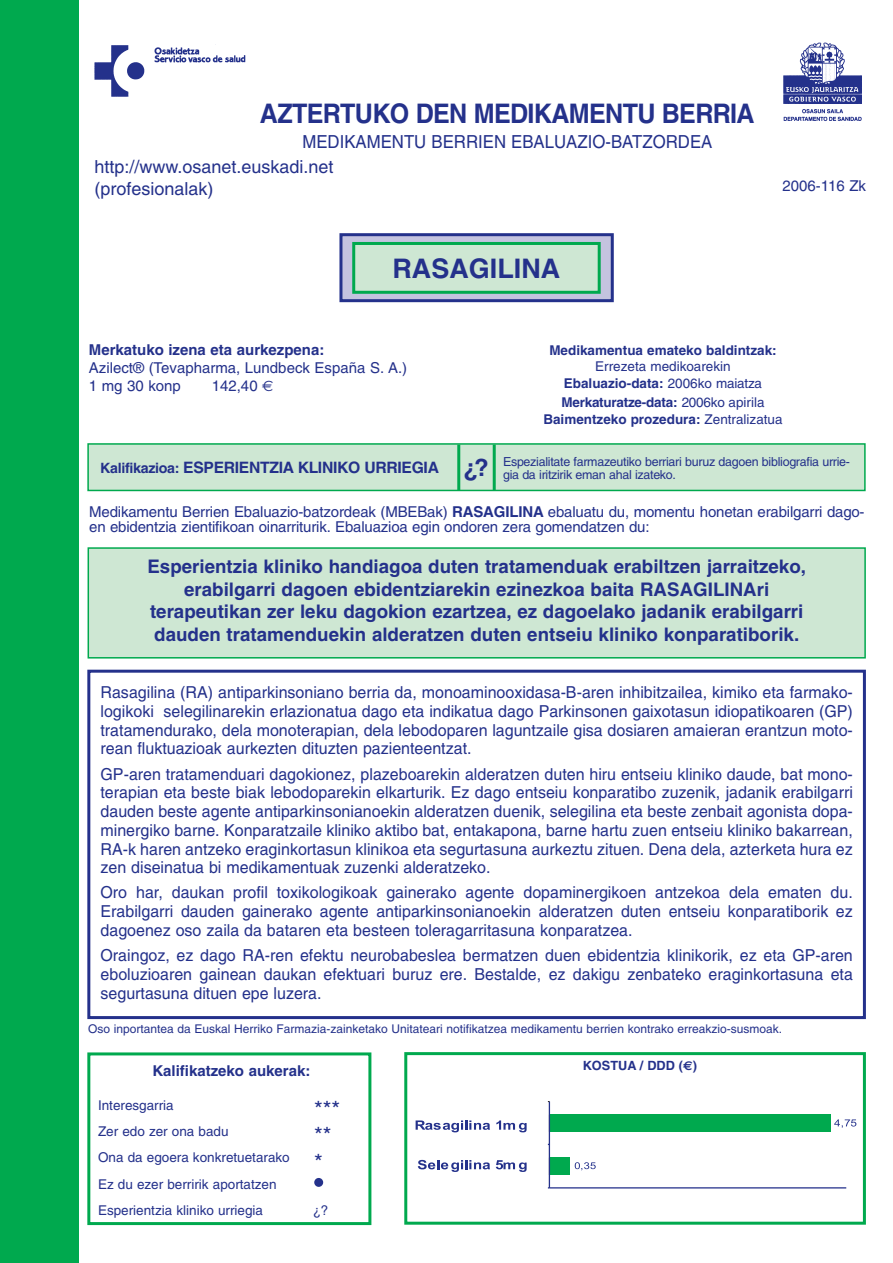
<style>
.page{position:relative;width:893px;height:1263px;background:#fff}
.page>*{position:absolute;margin:0;border:0;box-sizing:border-box;transform-origin:0 0}
.t1{font:700 27px "Helvetica";letter-spacing:-.03em;color:#24318b;scale:.93 1}
.t2{font:700 27px "Helvetica";color:#24318b}
.t3{font:22.5px "Helvetica";color:#24318b}
.t4{font:700 18.75px/22.5px "Helvetica";color:#24318b;text-align:center}
.t5{font:18px/21.6px "Helvetica";color:#24318b}
.t6{font:18px "Helvetica";color:#24318b;scale:.93 1}
.t7{font:16.5px/18.8px "Helvetica";color:#24318b;text-align:justify}
.t8{font:700 15.75px "Helvetica";letter-spacing:-.02em;color:#24318b}
.t9{font:15px/15px "Helvetica";letter-spacing:-.01em;color:#24318b}
.t10{font:700 15px "Helvetica";color:#24318b}
.t11{font:13.5px/26.4px "Helvetica";color:#24318b}
.t12{font:700 13.5px/16.5px "Helvetica";color:#24318b;text-align:center}
.t13{font:700 12.75px "Helvetica";color:#24318b}
.t14{font:12.45px/13px "Helvetica";letter-spacing:-.02em;color:#24318b}
.t15{font:12px "Helvetica";color:#24318b}
.s1{font-family:"Euro Sans"}
.s2{font-weight:700}
.s3{font-weight:400}
.s4{font-size:14.25px}
.s5{font-size:22.5px}
</style>
<div class="page">
<div style="left:404px;top:1052px;width:462px;height:173px;border:3px solid #00a94e"></div>
<div style="left:0;top:0;width:79px;height:1263px;background:#00a94e"></div>
<img style="left:94px;top:44px;width:152px;height:53px">
<img style="left:783px;top:42px;width:79px;height:79px">
<div style="left:88px;top:548px;width:777px;height:110px;background:#cee7d3"></div>
<div style="left:88px;top:547px;width:778px;height:111px;border:2px solid #00a94e"></div>
<div style="left:87px;top:670px;width:779px;height:349px;border:3px solid #24318b"></div>
<div style="left:87px;top:1052px;width:284px;height:173px;border:3px solid #00a94e"></div>
<div style="left:314px;top:1178px;width:9px;height:9px;background:#24318b;border-radius:50%"></div>
<hr style="left:549px;top:1187px;width:297px;height:1px;background:#24318b">
<div style="left:549px;top:1157px;width:21px;height:18px;background:#00a94e"></div>
<div style="left:549px;top:1114px;width:282px;height:18px;background:#00a94e"></div>
<hr style="left:549px;top:1101px;width:1px;height:87px;background:#24318b">
<svg style="left:575px;top:1162px;width:21px;height:8px"></svg>
<svg style="left:418px;top:1160px;width:72px;height:12px"></svg>
<svg style="left:496px;top:1160px;width:31px;height:12px"></svg>
<svg style="left:416px;top:1120px;width:74px;height:12px"></svg>
<svg style="left:496px;top:1120px;width:31px;height:12px"></svg>
<svg style="left:834px;top:1119px;width:22px;height:9px"></svg>
<div style="left:341px;top:235px;width:271px;height:66px;background:#c4c3df"></div>
<div style="left:339px;top:233px;width:275px;height:69px;border:3px solid #24318b"></div>
<div style="left:354px;top:243px;width:245px;height:49px;background:#cee7d3"></div>
<div style="left:352px;top:242px;width:249px;height:52px;border:3px solid #00a94e"></div>
<div style="left:88px;top:444px;width:777px;height:46px;background:#cee7d3"></div>
<div style="left:87px;top:443px;width:779px;height:48px;border:2px solid #00a94e"></div>
<hr style="left:457px;top:445px;width:3px;height:45px;background:#00a94e">
<hr style="left:493px;top:445px;width:3px;height:46px;background:#00a94e">
<h1 class="t1" style="left:260px;top:102px;width:534px">AZTERTUKO DEN MEDIKAMENTU BERRIA</h1>
<p class="t6" style="left:302px;top:136px;width:442px">MEDIKAMENTU BERRIEN EBALUAZIO-BATZORDEA</p>
<p class="t5" style="left:94px;top:158px;width:241px">http://www.osanet.euskadi.net (profesionalak)</p>
<h1 class="t2" style="left:392px;top:257px;width:169px">RASAGILINA</h1>
<p class="t9" style="left:782px;top:180px;width:85px">2006-116 Zk</p>
<p class="t10" style="left:89px;top:343px;width:237px">Merkatuko izena eta aurkezpena:</p>
<p class="t9" style="left:89px;top:360px;width:320px;line-height:18px">Azilect® (Tevapharma, Lundbeck España S. A.)<br>1 mg 30 konp</p>
<p class="t9" style="left:212px;top:379px;width:63px">142,40 <span class="s1">€</span></p>
<p class="t12" style="left:549px;top:343px;width:229px">Medikamentua emateko baldintzak:</p>
<p class="t11" style="left:564px;top:359px;width:200px;line-height:16.5px;text-align:center">Errezeta medikoarekin<br><span class="s2">Ebaluazio-data:</span> 2006ko maiatza</p>
<p class="t12" style="left:543px;top:395px;width:241px">Merkaturatze-data: <span class="s3">2006ko apirila<br></span>Baimentzeko prozedura: <span class="s3">Zentralizatua</span></p>
<p class="t8" style="left:100px;top:461px;width:340px"><span class="s4">Kalifikazioa:</span> ESPERIENTZIA KLINIKO URRIEGIA</p>
<p class="t14" style="left:464px;top:456px;width:388px;text-indent:39px">Espezialitate farmazeutiko berriari buruz dagoen bibliografia urrie-<sup>¿?</sup> gia da iritzirik eman ahal izateko.</p>
<p class="t9" style="left:89px;top:506px;width:777px">Medikamentu Berrien Ebaluazio-batzordeak (MBEBak) <span class="s2">RASAGILINA</span> ebaluatu du, momentu honetan erabilgarri dago&shy;en ebidentzia zientifikoan oinarriturik. Ebaluazioa egin ondoren zera gomendatzen du:</p>
<p class="t4" style="left:147px;top:557px;width:660px">Esperientzia kliniko handiagoa duten tratamenduak erabiltzen jarraitzeko, erabilgarri dagoen ebidentziarekin ezinezkoa baita RASAGILINAri terapeutikan zer leku dagokion ezartzea, ez dagoelako jadanik erabilgarri dauden tratamenduekin alderatzen duten entseiu kliniko konparatiborik.</p>
<p class="t7" style="left:101px;top:684px;width:754px">Rasagilina (RA) antiparkinsoniano berria da, monoaminooxidasa-B-aren inhibitzailea, kimiko eta farmako&shy;logikoki selegilinarekin erlazionatua dago eta indikatua dago Parkinsonen gaixotasun idiopatikoaren (GP) tratamendurako, dela monoterapian, dela lebodoparen laguntzaile gisa dosiaren amaieran erantzun moto&shy;rean fluktuazioak aurkezten dituzten pazienteentzat.</p>
<p class="t7" style="left:101px;top:766px;width:754px">GP-aren tratamenduari dagokionez, plazeboarekin alderatzen duten hiru entseiu kliniko daude, bat mono&shy;terapian eta beste biak lebodoparekin elkarturik. Ez dago entseiu konparatibo zuzenik, jadanik erabilgarri dauden beste agente antiparkinsonianoekin alderatzen duenik, selegilina eta beste zenbait agonista dopa&shy;minergiko barne. Konparatzaile kliniko aktibo bat, entakapona, barne hartu zuen entseiu kliniko bakarrean, RA-k haren antzeko eraginkortasun klinikoa eta segurtasuna aurkeztu zituen. Dena dela, azterketa hura ez zen diseinatua bi medikamentuak zuzenki alderatzeko.</p>
<p class="t7" style="left:101px;top:885px;width:754px">Oro har, daukan profil toxikologikoak gainerako agente dopaminergikoen antzekoa dela ematen du.<br>Erabilgarri dauden gainerako agente antiparkinsonianoekin alderatzen duten entseiu konparatiborik ez dagoenez oso zaila da bataren eta besteen toleragarritasuna konparatzea.</p>
<p class="t7" style="left:101px;top:947px;width:754px">Oraingoz, ez dago RA-ren efektu neurobabeslea bermatzen duen ebidentzia klinikorik, ez eta GP-aren eboluzioaren gainean daukan efektuari buruz ere. Bestalde, ez dakigu zenbateko eraginkortasuna eta segurtasuna dituen epe luzera.</p>
<p class="t15" style="left:88px;top:1024px;width:695px">Oso inportantea da Euskal Herriko Farmazia-zainketako Unitateari notifikatzea medikamentu berrien kontrako erreakzio-susmoak.</p>
<p class="t10" style="left:152px;top:1064px;width:159px">Kalifikatzeko aukerak:</p>
<p class="t11" style="left:98px;top:1093px;width:77px">Interesgarria</p>
<h2 class="t3" style="left:314px;top:1101px;width:28px">***</h2>
<p class="t11" style="left:98px;top:1119px;width:132px">Zer edo zer ona badu</p>
<h2 class="t3" style="left:314px;top:1127px;width:19px">**</h2>
<p class="t11" style="left:98px;top:1145px;width:226px">Ona da egoera konkretuetarako <span class="s5">*<br></span>Ez du ezer berririk aportatzen<br>Esperientzia kliniko urriegia</p>
<p class="t13" style="left:583px;top:1060px;width:116px">KOSTUA / DDD (<span class="s1">€</span>)</p>
<p class="t11" style="left:313px;top:1198px;width:17px">¿?</p>
</div>
